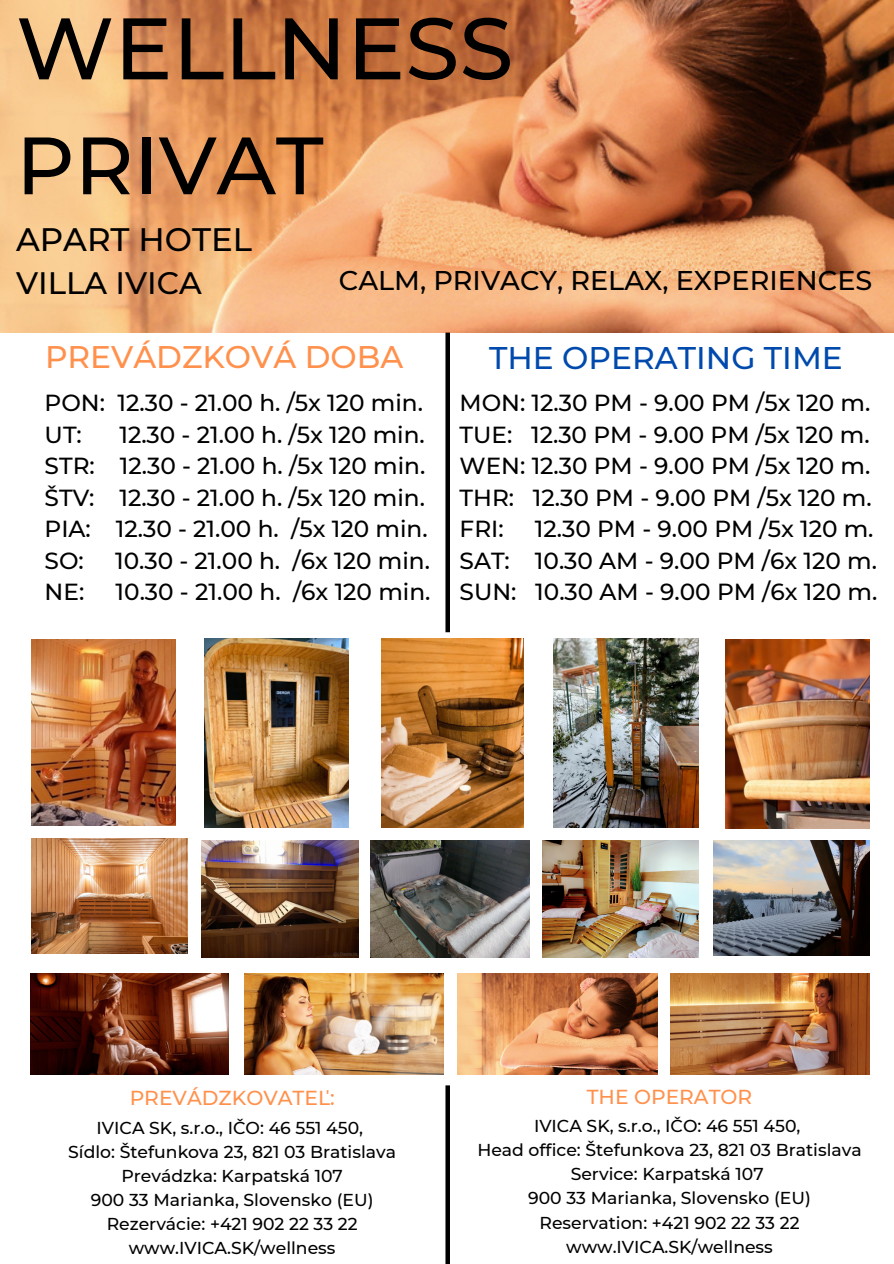
<style>
.page{position:relative;width:894px;height:1264px;background:#fff}
.page>*{position:absolute;margin:0;border:0;box-sizing:border-box;transform-origin:0 0}
.t1{font:500 87px "Montserrat";color:#000}
.t2{font:500 81px "Montserrat";color:#000}
.t3{font:500 32.4px "Montserrat";color:#000}
.t4{font:500 31.35px "Montserrat";color:#004aad}
.t5{font:500 31.2px "Montserrat";color:#ff914d}
.t6{font:500 30.9px "Montserrat";color:#000}
.t7{font:500 27px "Montserrat";color:#000}
.t8{font:500 23.25px "Montserrat";color:#000}
.t9{font:500 20.25px "Montserrat";color:#ff914d}
.t10{font:500 17.25px "Montserrat";color:#000}
</style>
<div class="page">
<img style="left:0;top:0;width:893px;height:332px">
<div style="left:445px;top:332px;width:5px;height:300px;background:#000"></div>
<div style="left:445px;top:1085px;width:5px;height:178px;background:#000"></div>
<img style="left:202px;top:840px;width:156px;height:117px">
<img style="left:542px;top:840px;width:156px;height:117px">
<img style="left:713px;top:840px;width:156px;height:115px">
<img style="left:553px;top:638px;width:145px;height:189px">
<img style="left:370px;top:840px;width:159px;height:117px">
<img style="left:205px;top:638px;width:143px;height:189px">
<img style="left:31px;top:973px;width:198px;height:101px">
<img style="left:670px;top:973px;width:199px;height:101px">
<img style="left:31px;top:838px;width:157px;height:115px">
<img style="left:458px;top:973px;width:199px;height:101px">
<img style="left:381px;top:638px;width:142px;height:189px">
<img style="left:244px;top:973px;width:199px;height:101px">
<img style="left:725px;top:639px;width:144px;height:189px">
<img style="left:32px;top:639px;width:144px;height:186px">
<p class="t1" style="left:16px;top:-5px;width:498px">WELLNESS</p>
<p class="t2" style="left:16px;top:116px;width:309px">PRIVAT</p>
<p class="t3" style="left:16px;top:219px;width:237px">APART HOTEL</p>
<p class="t6" style="left:16px;top:264px;width:187px">VILLA IVICA</p>
<p class="t7" style="left:338px;top:264px;width:535px">CALM, PRIVACY, RELAX, EXPERIENCES</p>
<p class="t5" style="left:45px;top:338px;width:359px">PREVÁDZKOVÁ DOBA</p>
<p class="t4" style="left:489px;top:338px;width:355px">THE OPERATING TIME</p>
<p class="t8" style="left:45px;top:388px;width:380px">PON: 12.30 - 21.00 h. /5x 120 min.</p>
<p class="t8" style="left:45px;top:420px;width:39px">UT:</p>
<p class="t8" style="left:119px;top:420px;width:307px">12.30 - 21.00 h. /5x 120 min.</p>
<p class="t8" style="left:45px;top:452px;width:382px">STR: 12.30 - 21.00 h. /5x 120 min.</p>
<p class="t8" style="left:45px;top:483px;width:382px">ŠTV: 12.30 - 21.00 h. /5x 120 min.</p>
<p class="t8" style="left:45px;top:515px;width:384px">PIA: 12.30 - 21.00 h. /5x 120 min.</p>
<p class="t8" style="left:45px;top:546px;width:41px">SO:</p>
<p class="t8" style="left:115px;top:546px;width:316px">10.30 - 21.00 h. /6x 120 min.</p>
<p class="t8" style="left:45px;top:578px;width:41px">NE:</p>
<p class="t8" style="left:116px;top:578px;width:316px">10.30 - 21.00 h. /6x 120 min.</p>
<p class="t8" style="left:459px;top:389px;width:412px">MON: 12.30 PM - 9.00 PM /5x 120 m.</p>
<p class="t8" style="left:459px;top:420px;width:411px">TUE: 12.30 PM - 9.00 PM /5x 120 m.</p>
<p class="t8" style="left:459px;top:452px;width:412px">WEN: 12.30 PM - 9.00 PM /5x 120 m.</p>
<p class="t8" style="left:459px;top:483px;width:413px">THR: 12.30 PM - 9.00 PM /5x 120 m.</p>
<p class="t8" style="left:459px;top:515px;width:46px">FRI:</p>
<p class="t8" style="left:535px;top:515px;width:340px">12.30 PM - 9.00 PM /5x 120 m.</p>
<p class="t8" style="left:459px;top:546px;width:419px">SAT: 10.30 AM - 9.00 PM /6x 120 m.</p>
<p class="t8" style="left:459px;top:578px;width:419px">SUN: 10.30 AM - 9.00 PM /6x 120 m.</p>
<p class="t9" style="left:130px;top:1085px;width:206px">PREVÁDZKOVATEĽ:</p>
<p class="t10" style="left:97px;top:1116px;width:268px">IVICA SK, s.r.o., IČO: 46 551 450,</p>
<p class="t10" style="left:68px;top:1140px;width:329px">Sídlo: Štefunkova 23, 821 03 Bratislava</p>
<p class="t10" style="left:121px;top:1164px;width:223px">Prevádzka: Karpatská 107</p>
<p class="t10" style="left:91px;top:1189px;width:284px">900 33 Marianka, Slovensko (EU)</p>
<p class="t10" style="left:107px;top:1213px;width:252px">Rezervácie: +421 902 22 33 22</p>
<p class="t10" style="left:129px;top:1237px;width:208px">www.IVICA.SK/wellness</p>
<p class="t9" style="left:586px;top:1084px;width:167px">THE OPERATOR</p>
<p class="t10" style="left:534px;top:1115px;width:268px">IVICA SK, s.r.o., IČO: 46 551 450,</p>
<p class="t10" style="left:477px;top:1139px;width:386px">Head office: Štefunkova 23, 821 03 Bratislava</p>
<p class="t10" style="left:570px;top:1163px;width:194px">Service: Karpatská 107</p>
<p class="t10" style="left:528px;top:1187px;width:284px">900 33 Marianka, Slovensko (EU)</p>
<p class="t10" style="left:539px;top:1211px;width:261px">Reservation: +421 902 22 33 22</p>
<p class="t10" style="left:566px;top:1235px;width:208px">www.IVICA.SK/wellness</p>
</div>
